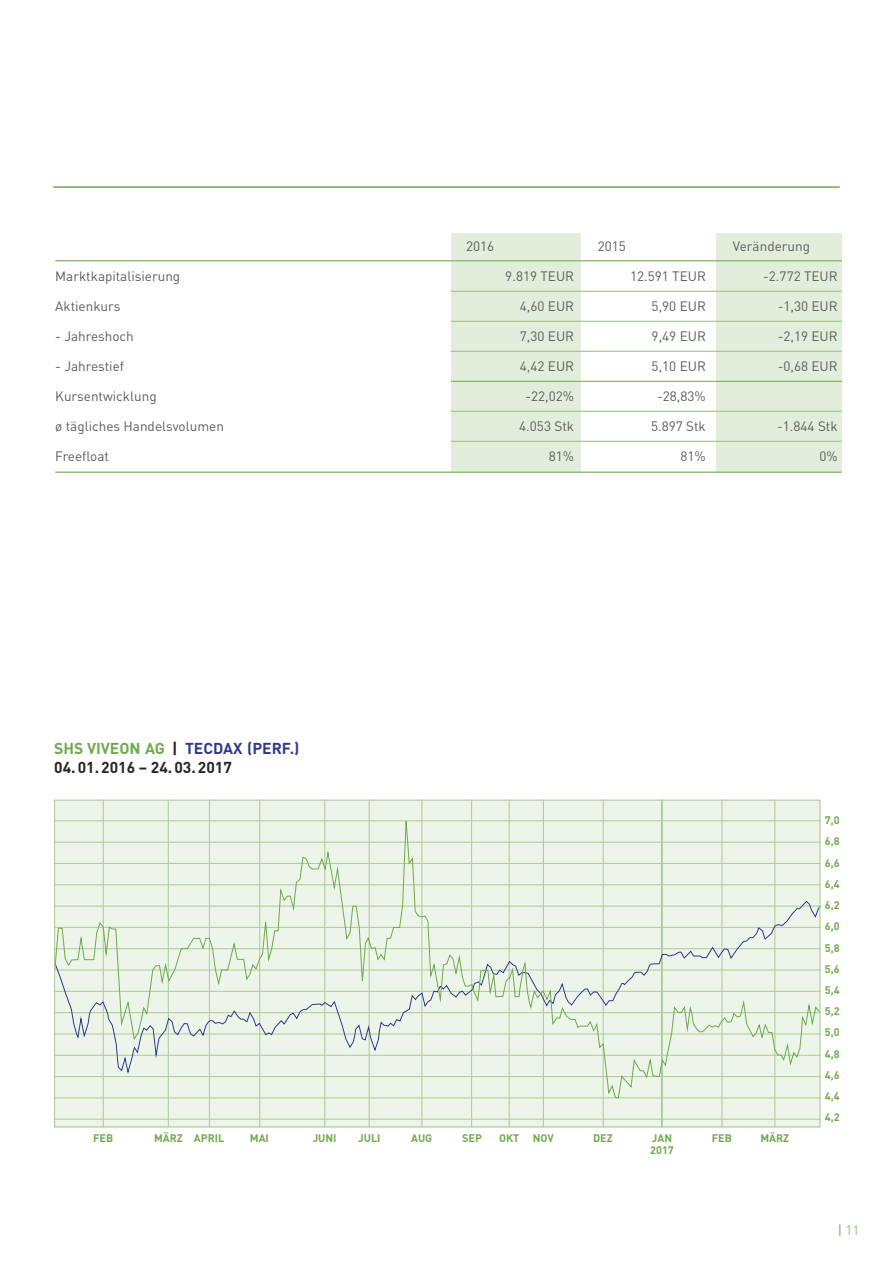
<style>
.page{position:relative;width:893px;height:1263px;background:#fff}
.page>*{position:absolute;margin:0;border:0;box-sizing:border-box;transform-origin:0 0}
.t1{font:700 15.6px "DIN";color:#31398e}
.t2{font:700 15.6px "DIN";color:#272526}
.t3{font:13.5px "DIN";color:#5d5c5c}
.t4{font:13.5px "DIN";color:#94bf79}
.t5{font:700 10.95px/21.1px "DIN";color:#70aa4d}
.s1{color:#70aa4d}
.s2{color:#272526}
</style>
<div class="page">
<div style="left:716px;top:234px;width:126px;height:239px;background:#e2eedb"></div>
<div style="left:451px;top:234px;width:129px;height:239px;background:#e2eedb"></div>
<hr style="left:55px;top:260px;width:787px;height:1px;background:#94bf79">
<hr style="left:451px;top:291px;width:391px;height:1px;background:#94bf79">
<hr style="left:451px;top:321px;width:391px;height:1px;background:#94bf79">
<hr style="left:451px;top:351px;width:391px;height:1px;background:#94bf79">
<hr style="left:451px;top:381px;width:391px;height:1px;background:#70aa4d">
<hr style="left:451px;top:411px;width:391px;height:1px;background:#94bf79">
<hr style="left:451px;top:441px;width:391px;height:1px;background:#94bf79">
<hr style="left:55px;top:471px;width:787px;height:2px;background:#94bf79">
<hr style="left:53px;top:186px;width:787px;height:2px;background:#70aa4d">
<div style="left:54px;top:800px;width:766px;height:327px;background:#edf4e9"></div>
<hr style="left:103px;top:800px;width:1px;height:327px;background:#adcb97">
<hr style="left:168px;top:800px;width:1px;height:327px;background:#adcb97">
<hr style="left:209px;top:800px;width:1px;height:327px;background:#adcb97">
<hr style="left:259px;top:800px;width:1px;height:327px;background:#adcb97">
<hr style="left:325px;top:800px;width:1px;height:327px;background:#adcb97">
<hr style="left:369px;top:800px;width:1px;height:327px;background:#adcb97">
<hr style="left:422px;top:800px;width:1px;height:327px;background:#adcb97">
<hr style="left:471px;top:800px;width:1px;height:327px;background:#adcb97">
<hr style="left:509px;top:800px;width:1px;height:327px;background:#adcb97">
<hr style="left:543px;top:800px;width:1px;height:327px;background:#adcb97">
<hr style="left:603px;top:800px;width:1px;height:327px;background:#adcb97">
<hr style="left:662px;top:800px;width:1px;height:327px;background:#70aa4d">
<hr style="left:722px;top:800px;width:1px;height:327px;background:#adcb97">
<hr style="left:775px;top:800px;width:1px;height:327px;background:#adcb97">
<hr style="left:54px;top:1119px;width:766px;height:1px;background:#adcb97">
<svg style="left:56px;top:810px;width:765px;height:289px"></svg>
<p class="t3" style="left:466px;top:238px;width:30px">2016</p>
<p class="t3" style="left:598px;top:238px;width:30px">2015</p>
<p class="t3" style="left:733px;top:238px;width:79px">Veränderung</p>
<p class="t3" style="left:55px;top:268px;width:126px">Marktkapitalisierung</p>
<p class="t3" style="left:505px;top:268px;width:70px">9.819 TEUR</p>
<p class="t3" style="left:630px;top:268px;width:77px">12.591 TEUR</p>
<p class="t3" style="left:763px;top:268px;width:76px">-2.772 TEUR</p>
<p class="t3" style="left:55px;top:298px;width:67px">Aktienkurs</p>
<p class="t3" style="left:520px;top:298px;width:56px">4,60 EUR</p>
<p class="t3" style="left:652px;top:298px;width:56px">5,90 EUR</p>
<p class="t3" style="left:778px;top:298px;width:61px">-1,30 EUR</p>
<p class="t3" style="left:55px;top:328px;width:80px">- Jahreshoch</p>
<p class="t3" style="left:520px;top:328px;width:56px">7,30 EUR</p>
<p class="t3" style="left:652px;top:328px;width:56px">9,49 EUR</p>
<p class="t3" style="left:778px;top:328px;width:61px">-2,19 EUR</p>
<p class="t3" style="left:55px;top:358px;width:70px">- Jahrestief</p>
<p class="t3" style="left:520px;top:358px;width:56px">4,42 EUR</p>
<p class="t3" style="left:652px;top:358px;width:56px">5,10 EUR</p>
<p class="t3" style="left:778px;top:358px;width:61px">-0,68 EUR</p>
<p class="t3" style="left:55px;top:388px;width:103px">Kursentwicklung</p>
<p class="t3" style="left:525px;top:388px;width:50px">-22,02%</p>
<p class="t3" style="left:657px;top:388px;width:50px">-28,83%</p>
<p class="t3" style="left:55px;top:418px;width:170px">ø tägliches Handelsvolumen</p>
<p class="t3" style="left:519px;top:418px;width:56px">4.053 Stk</p>
<p class="t3" style="left:651px;top:418px;width:56px">5.897 Stk</p>
<p class="t3" style="left:777px;top:418px;width:62px">-1.844 Stk</p>
<p class="t3" style="left:55px;top:448px;width:55px">Freefloat</p>
<p class="t3" style="left:549px;top:448px;width:27px">81%</p>
<p class="t3" style="left:680px;top:448px;width:27px">81%</p>
<p class="t3" style="left:819px;top:448px;width:20px">0%</p>
<p class="t1" style="left:54px;top:740px;width:247px"><span class="s1">SHS VIVEON AG</span> <span class="s2">|</span> TECDAX (PERF.)</p>
<p class="t2" style="left:54px;top:759px;width:179px">04. 01. 2016 – 24. 03. 2017</p>
<p class="t5" style="left:93px;top:1127px;width:22px">FEB</p>
<p class="t5" style="left:154px;top:1127px;width:72px">MÄRZ APRIL</p>
<p class="t5" style="left:250px;top:1127px;width:21px">MAI</p>
<p class="t5" style="left:313px;top:1127px;width:25px">JUNI</p>
<p class="t5" style="left:358px;top:1127px;width:24px">JULI</p>
<p class="t5" style="left:411px;top:1127px;width:23px">AUG</p>
<p class="t5" style="left:462px;top:1127px;width:21px">SEP</p>
<p class="t5" style="left:499px;top:1127px;width:56px">OKT NOV</p>
<p class="t5" style="left:593px;top:1127px;width:21px">DEZ</p>
<p class="t5" style="left:650px;top:1132px;width:25px;line-height:11.7px">JAN<br>2017</p>
<p class="t5" style="left:712px;top:1127px;width:22px">FEB</p>
<p class="t5" style="left:760px;top:1127px;width:30px">MÄRZ</p>
<p class="t5" style="left:825px;top:810px;width:16px;text-align:justify">7,0<br>6,8<br>6,6<br>6,4<br>6,2<br>6,0<br>5,8<br>5,6<br>5,4<br>5,2<br>5,0<br>4,8<br>4,6<br>4,4<br>4,2</p>
<p class="t4" style="left:838px;top:1222px;width:23px"><span class="s1">|</span> 11</p>
</div>
